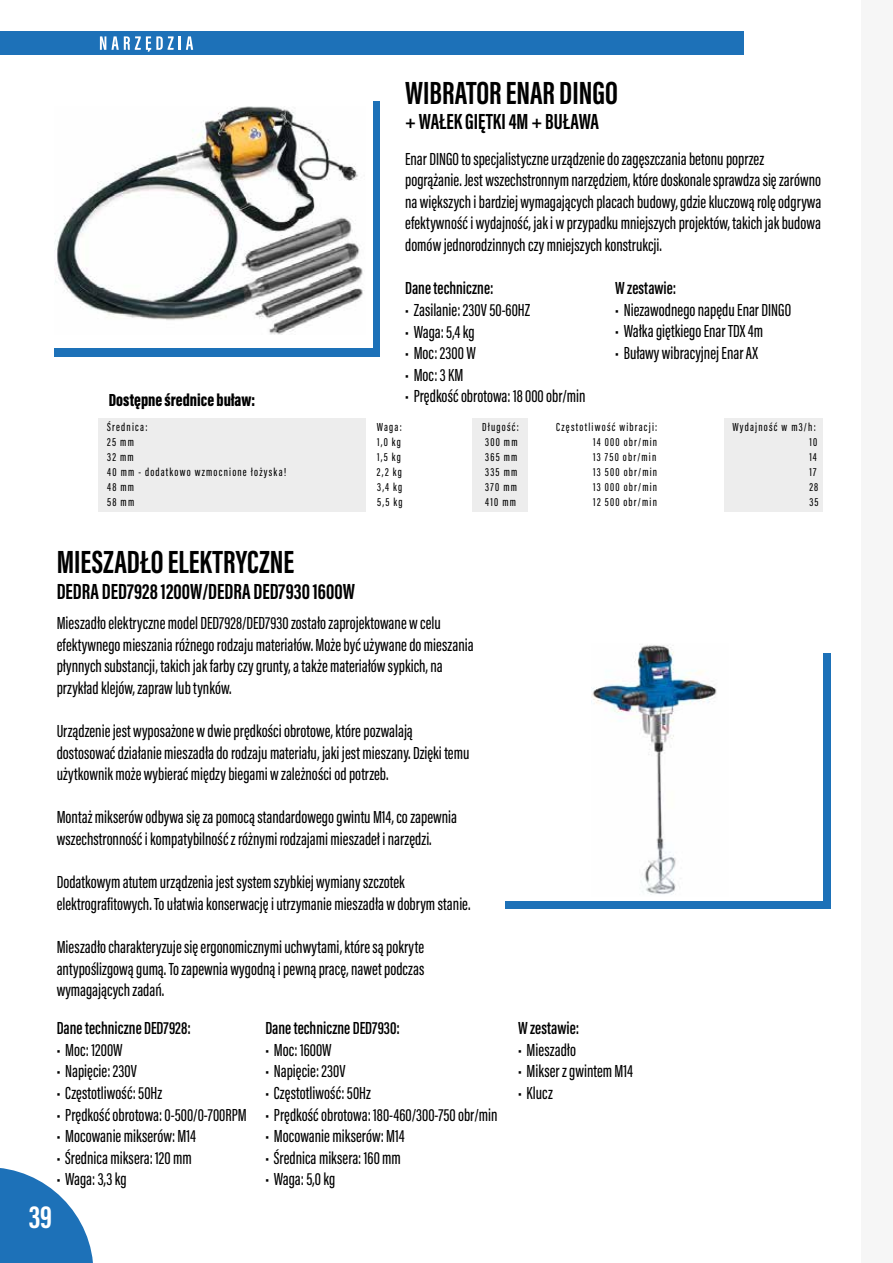
<style>
.page{position:relative;width:893px;height:1263px;background:#fff}
.page>*{position:absolute;margin:0;border:0;box-sizing:border-box;transform-origin:0 0}
.t1{font:700 33px "Acumin Pro Extra Cond";color:#000}
.t2{font:700 33px "Acumin Pro Extra Cond";color:#fff}
.t3{font:700 22.5px "Acumin Pro Extra Cond";color:#000}
.t4{font:500 18px/21.6px "Acumin Pro Extra Cond";color:#000}
.t5{font:600 18px "Acumin Pro Extra Cond";color:#000}
.t6{font:900 18px "Acumin Pro Extra Cond";color:#000}
.t7{font:500 12px "Acumin Pro Extra Cond";letter-spacing:.1em;color:#000}
</style>
<div class="page">
<div style="left:0;top:31px;width:744px;height:24px;background:#1d71b8"></div>
<svg style="left:100px;top:36px;width:93px;height:16px"></svg>
<div style="left:861px;top:0;width:32px;height:1263px;background:#f6f6f6"></div>
<svg style="left:0;top:1168px;width:93px;height:95px"></svg>
<div style="left:98px;top:418px;width:268px;height:94px;background:#ededed"></div>
<div style="left:473px;top:418px;width:55px;height:94px;background:#ededed"></div>
<div style="left:724px;top:418px;width:99px;height:94px;background:#ededed"></div>
<div style="left:55px;top:101px;width:325px;height:255px;background:#1d71b8"></div>
<div style="left:47px;top:92px;width:325px;height:256px;background:#fff"></div>
<img style="left:54px;top:106px;width:309px;height:229px">
<div style="left:505px;top:653px;width:325px;height:256px;background:#1d71b8"></div>
<div style="left:497px;top:645px;width:326px;height:256px;background:#fff"></div>
<img style="left:592px;top:645px;width:125px;height:250px">
<h1 class="t1" style="left:405px;top:72px;width:214px">WIBRATOR ENAR DINGO</h1>
<p class="t3" style="left:405px;top:108px;width:195px">+ WAŁEK GIĘTKI 4M + BUŁAWA</p>
<p class="t4" style="left:405px;top:148px;width:418px">Enar DINGO to specjalistyczne urządzenie do zagęszczania betonu poprzez pogrążanie. Jest wszechstronnym narzędziem, które doskonale sprawdza się zarówno na większych i bardziej wymagających placach budowy, gdzie kluczową rolę odgrywa efektywność i wydajność, jak i w przypadku mniejszych projektów, takich jak budowa domów jednorodzinnych czy mniejszych konstrukcji.</p>
<p class="t5" style="left:405px;top:277px;width:90px">Dane techniczne:</p>
<p class="t4" style="left:405px;top:299px;width:126px">• Zasilanie: 230V 50-60HZ</p>
<p class="t4" style="left:405px;top:321px;width:71px">• Waga: 5,4 kg</p>
<p class="t4" style="left:405px;top:342px;width:72px">• Moc: 2300 W</p>
<p class="t4" style="left:405px;top:364px;width:60px">• Moc: 3 KM</p>
<p class="t4" style="left:405px;top:385px;width:182px">• Prędkość obrotowa: 18 000 obr/min</p>
<p class="t5" style="left:615px;top:277px;width:63px">W zestawie:</p>
<p class="t4" style="left:615px;top:299px;width:177px">• Niezawodnego napędu Enar DINGO</p>
<p class="t4" style="left:615px;top:320px;width:149px">• Wałka giętkiego Enar TDX 4m</p>
<p class="t4" style="left:615px;top:342px;width:145px">• Buławy wibracyjnej Enar AX</p>
<p class="t6" style="left:109px;top:389px;width:148px">Dostępne średnice buław:</p>
<p class="t7" style="left:107px;top:419px;width:42px">Średnica:</p>
<p class="t7" style="left:377px;top:419px;width:26px">Waga:</p>
<p class="t7" style="left:482px;top:419px;width:38px">Długość:</p>
<p class="t7" style="left:556px;top:419px;width:103px">Częstotliwość wibracji:</p>
<p class="t7" style="left:732px;top:419px;width:85px">Wydajność w m3/h:</p>
<p class="t7" style="left:107px;top:434px;width:28px">25 mm</p>
<p class="t7" style="left:377px;top:434px;width:25px">1,0 kg</p>
<p class="t7" style="left:485px;top:434px;width:34px">300 mm</p>
<p class="t7" style="left:593px;top:434px;width:65px">14 000 obr/min</p>
<p class="t7" style="left:809px;top:434px;width:9px">10</p>
<p class="t7" style="left:107px;top:449px;width:28px">32 mm</p>
<p class="t7" style="left:377px;top:449px;width:25px">1,5 kg</p>
<p class="t7" style="left:485px;top:449px;width:34px">365 mm</p>
<p class="t7" style="left:593px;top:449px;width:65px">13 750 obr/min</p>
<p class="t7" style="left:809px;top:449px;width:9px">14</p>
<p class="t7" style="left:107px;top:464px;width:180px">40 mm - dodatkowo wzmocnione łożyska!</p>
<p class="t7" style="left:377px;top:464px;width:26px">2,2 kg</p>
<p class="t7" style="left:485px;top:464px;width:34px">335 mm</p>
<p class="t7" style="left:593px;top:464px;width:65px">13 500 obr/min</p>
<p class="t7" style="left:809px;top:464px;width:9px">17</p>
<p class="t7" style="left:107px;top:479px;width:28px">48 mm</p>
<p class="t7" style="left:377px;top:479px;width:26px">3,4 kg</p>
<p class="t7" style="left:485px;top:479px;width:33px">370 mm</p>
<p class="t7" style="left:593px;top:479px;width:65px">13 000 obr/min</p>
<p class="t7" style="left:809px;top:479px;width:10px">28</p>
<p class="t7" style="left:107px;top:494px;width:29px">58 mm</p>
<p class="t7" style="left:377px;top:494px;width:27px">5,5 kg</p>
<p class="t7" style="left:485px;top:494px;width:32px">410 mm</p>
<p class="t7" style="left:593px;top:494px;width:65px">12 500 obr/min</p>
<p class="t7" style="left:809px;top:494px;width:11px">35</p>
<h1 class="t1" style="left:57px;top:542px;width:239px">MIESZADŁO ELEKTRYCZNE</h1>
<p class="t3" style="left:57px;top:577px;width:300px">DEDRA DED7928 1200W/DEDRA DED7930 1600W</p>
<p class="t4" style="left:57px;top:612px;width:418px">Mieszadło elektryczne model DED7928/DED7930 zostało zaprojektowane w celu efektywnego mieszania różnego rodzaju materiałów. Może być używane do mieszania płynnych substancji, takich jak farby czy grunty, a także materiałów sypkich, na przykład klejów, zapraw lub tynków.</p>
<p class="t4" style="left:57px;top:720px;width:414px">Urządzenie jest wyposażone w dwie prędkości obrotowe, które pozwalają dostosować działanie mieszadła do rodzaju materiału, jaki jest mieszany. Dzięki temu użytkownik może wybierać między biegami w zależności od potrzeb.</p>
<p class="t4" style="left:57px;top:806px;width:402px">Montaż mikserów odbywa się za pomocą standardowego gwintu M14, co zapewnia wszechstronność i kompatybilność z różnymi rodzajami mieszadeł i narzędzi.</p>
<p class="t4" style="left:57px;top:871px;width:415px">Dodatkowym atutem urządzenia jest system szybkiej wymiany szczotek elektrografitowych. To ułatwia konserwację i utrzymanie mieszadła w dobrym stanie.</p>
<p class="t4" style="left:57px;top:936px;width:369px;text-align:justify">Mieszadło charakteryzuje się ergonomicznymi uchwytami, które są pokryte antypoślizgową gumą. To zapewnia wygodną i pewną pracę, nawet podczas wymagających zadań.</p>
<p class="t5" style="left:57px;top:1017px;width:136px">Dane techniczne DED7928:</p>
<p class="t4" style="left:57px;top:1039px;width:68px">• Moc: 1200W</p>
<p class="t4" style="left:57px;top:1060px;width:82px">• Napięcie: 230V</p>
<p class="t4" style="left:57px;top:1082px;width:107px">• Częstotliwość: 50Hz</p>
<p class="t4" style="left:57px;top:1103px;width:192px">• Prędkość obrotowa: 0-500/0-700RPM</p>
<p class="t4" style="left:57px;top:1125px;width:141px">• Mocowanie mikserów: M14</p>
<p class="t4" style="left:57px;top:1147px;width:137px">• Średnica miksera: 120 mm</p>
<p class="t4" style="left:57px;top:1168px;width:71px">• Waga: 3,3 kg</p>
<p class="t5" style="left:265px;top:1017px;width:136px">Dane techniczne DED7930:</p>
<p class="t4" style="left:265px;top:1039px;width:68px">• Moc: 1600W</p>
<p class="t4" style="left:265px;top:1060px;width:82px">• Napięcie: 230V</p>
<p class="t4" style="left:265px;top:1082px;width:107px">• Częstotliwość: 50Hz</p>
<p class="t4" style="left:265px;top:1103px;width:234px">• Prędkość obrotowa: 180-460/300-750 obr/min</p>
<p class="t4" style="left:265px;top:1125px;width:141px">• Mocowanie mikserów: M14</p>
<p class="t4" style="left:265px;top:1147px;width:137px">• Średnica miksera: 160 mm</p>
<p class="t4" style="left:265px;top:1168px;width:71px">• Waga: 5,0 kg</p>
<h1 class="t2" style="left:29px;top:1197px;width:25px">39</h1>
<p class="t5" style="left:518px;top:1017px;width:63px">W zestawie:</p>
<p class="t4" style="left:518px;top:1039px;width:59px">• Mieszadło</p>
<p class="t4" style="left:518px;top:1060px;width:117px">• Mikser z gwintem M14</p>
<p class="t4" style="left:518px;top:1082px;width:36px">• Klucz</p>
</div>
